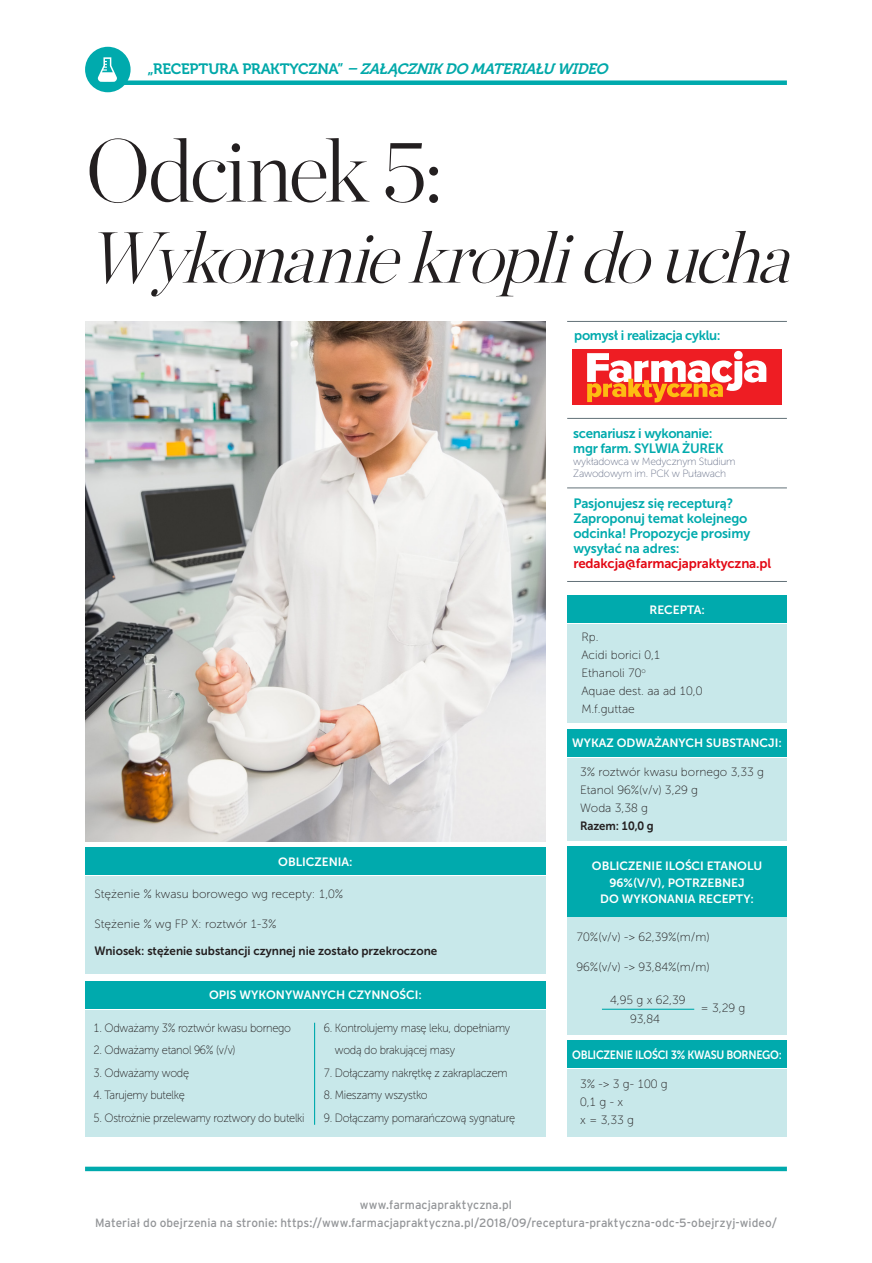
<style>
.page{position:relative;width:872px;height:1263px;background:#fff}
.page>*{position:absolute;margin:0;border:0;box-sizing:border-box;transform-origin:0 0}
.t1{font:200 88.5px "Chronicle Display";letter-spacing:-.04em;color:#231f20}
.t2{font:italic 200 72px "Chronicle Display";color:#231f20}
.t3{font:italic 15px "Museo 700";color:#00a8a9}
.PODPIS_AUTORA_TEKSTU{font:13.5px/15px "Museo Sans 700";letter-spacing:-.01em;color:#00aaad}
.TXT{font:12px/22.5px "Museo Sans 100";letter-spacing:-.025em;color:#231f20;scale:.92 1}
.TXT-2{font:12px "Museo Sans 100";color:#231f20}
.t4{font:12px/18px "Interstate PL";letter-spacing:.005em;color:#939598;text-align:center}
.Srodtytul{font:12px/16.5px "Museo Sans 700";color:#fff;text-align:center}
.TXT-3{font:12px "Museo Sans 100";letter-spacing:-.025em;color:#231f20}
.TXT-4{font:12px "Museo Sans 700";color:#231f20}
.Srodtytul-2{font:12px "Museo Sans 700";letter-spacing:-.025em;color:#fff;scale:.9 1}
.TXT-5{font:12px "Museo Sans 700";color:#231f20;scale:.95 1}
.PODPIS_AUTORA_TEKSTU-2{font:10.5px/12px "Museo Sans 100";letter-spacing:-.025em;color:#69728a}
.s1{font-style:normal}
.s2{color:#e30713}
</style>
<div class="page">
<hr style="left:567px;top:487px;width:220px;height:1px;background:#627178">
<div style="left:124px;top:80px;width:663px;height:5px;background:#00aaad"></div>
<div style="left:85px;top:47px;width:46px;height:45px;background:#00aaad;border-radius:50%"></div>
<img style="left:85px;top:321px;width:461px;height:520px">
<hr style="left:85px;top:1167px;width:702px;height:4px;background:#00aaad">
<svg style="left:98px;top:57px;width:19px;height:25px"></svg>
<div style="left:572px;top:349px;width:210px;height:55px;background:#ee1d23"></div>
<svg style="left:587px;top:351px;width:179px;height:51px"></svg>
<hr style="left:567px;top:321px;width:220px;height:1px;background:#627178">
<hr style="left:567px;top:418px;width:220px;height:1px;background:#627178">
<hr style="left:567px;top:581px;width:220px;height:1px;background:#627178">
<div style="left:567px;top:625px;width:219px;height:98px;background:#c8e8ea"></div>
<div style="left:567px;top:595px;width:220px;height:28px;background:#00aaad"></div>
<div style="left:567px;top:917px;width:220px;height:117px;background:#c8e8ea"></div>
<div style="left:567px;top:846px;width:220px;height:71px;background:#00aaad"></div>
<div style="left:567px;top:758px;width:219px;height:83px;background:#c8e8ea"></div>
<div style="left:567px;top:729px;width:220px;height:28px;background:#00aaad"></div>
<div style="left:85px;top:1010px;width:461px;height:126px;background:#c8e8ea"></div>
<div style="left:85px;top:981px;width:461px;height:27px;background:#00aaad"></div>
<div style="left:85px;top:876px;width:461px;height:98px;background:#c8e8ea"></div>
<div style="left:85px;top:847px;width:461px;height:28px;background:#00aaad"></div>
<hr style="left:602px;top:1009px;width:92px;height:1px;background:#00aaad">
<hr style="left:314px;top:1023px;width:1px;height:102px;background:#00aaad">
<div style="left:567px;top:1070px;width:219px;height:67px;background:#c8e8ea"></div>
<div style="left:567px;top:1040px;width:220px;height:28px;background:#00aaad"></div>
<p class="t3" style="left:147px;top:60px;width:466px"><span class="s1">„ R E C E P T U R A P R A K T Y C Z N A ”</span> – ZAŁĄCZNIK DO MATERIAŁU WIDEO</p>
<p class="t1" style="left:85px;top:103px;width:359px">Odcinek 5:</p>
<p class="t2" style="left:85px;top:203px;width:731px">Wykonaniekroplidoucha</p>
<p class="PODPIS_AUTORA_TEKSTU" style="left:574px;top:328px;width:148px">pomysł i realizacja cyklu:</p>
<p class="PODPIS_AUTORA_TEKSTU" style="left:573px;top:426px;width:152px">scenariusz i wykonanie: mgr farm. SYLWIA ŻUREK</p>
<p class="PODPIS_AUTORA_TEKSTU-2" style="left:573px;top:456px;width:164px">wykładowca w Medycznym Studium<br>Zawodowym im. PCK w Puławach</p>
<p class="PODPIS_AUTORA_TEKSTU" style="left:573px;top:496px;width:199px">Pasjonujesz się recepturą?<br>Zaproponuj temat kolejnego odcinka! Propozycje prosimy wysyłać na adres: <span class="s2">redakcja@farmacjapraktyczna.pl</span></p>
<p class="Srodtytul" style="left:649px;top:601px;width:57px">RECEPTA:</p>
<p class="TXT-3" style="left:581px;top:630px;width:19px">Rp.</p>
<p class="TXT-2" style="left:581px;top:648px;width:81px">Acidi borici 0,1</p>
<p class="TXT-2" style="left:581px;top:666px;width:66px">Ethanoli 70<sup>o</sup></p>
<p class="TXT-2" style="left:581px;top:684px;width:123px">Aquae dest. aa ad 10,0</p>
<p class="TXT-3" style="left:581px;top:702px;width:55px">M.f.guttae</p>
<p class="Srodtytul" style="left:572px;top:735px;width:211px">WYKAZ ODWAŻANYCH SUBSTANCJI:</p>
<p class="Srodtytul" style="left:278px;top:853px;width:76px">OBLICZENIA:</p>
<p class="TXT-2" style="left:94px;top:888px;width:250px">Stężenie % kwasu borowego wg recepty: 1,0%</p>
<p class="TXT-2" style="left:94px;top:918px;width:184px">Stężenie % wg FP X: roztwór 1-3%</p>
<p class="TXT-4" style="left:94px;top:944px;width:344px">Wniosek: stężenie substancji czynnej nie zostało przekroczone</p>
<p class="Srodtytul" style="left:209px;top:987px;width:214px">OPIS WYKONYWANYCH CZYNNOŚCI:</p>
<p class="TXT" style="left:94px;top:1017px;width:216px">1. Odważamy 3% roztwór kwasu bornego</p>
<p class="TXT" style="left:94px;top:1039px;width:156px">2. Odważamy etanol 96% (v/v)</p>
<p class="TXT" style="left:94px;top:1062px;width:105px">3. Odważamy wodę</p>
<p class="TXT" style="left:94px;top:1084px;width:101px">4. Tarujemy butelkę</p>
<p class="TXT" style="left:94px;top:1107px;width:231px">5. Ostrożnie przelewamy roztwory do butelki</p>
<p class="TXT" style="left:335px;top:1017px;width:192px;text-indent:-11px">6. Kontrolujemy masę leku, dopełniamy wodą do brakującej masy</p>
<p class="TXT" style="left:324px;top:1062px;width:201px">7. Dołączamy nakrętkę z zakraplaczem</p>
<p class="TXT" style="left:324px;top:1084px;width:114px">8. Mieszamy wszystko</p>
<p class="TXT" style="left:324px;top:1107px;width:209px">9. Dołączamy pomarańczową sygnaturę</p>
<p class="TXT-2" style="left:580px;top:766px;width:185px">3% roztwór kwasu bornego 3,33 g</p>
<p class="TXT-2" style="left:580px;top:784px;width:119px">Etanol 96%(v/v) 3,29 g</p>
<p class="TXT-3" style="left:580px;top:802px;width:69px">Woda 3,38 g</p>
<p class="TXT-5" style="left:580px;top:819px;width:79px">Razem: 10,0 g</p>
<p class="Srodtytul" style="left:592px;top:858px;width:172px">OBLICZENIE ILOŚCI ETANOLU<br>96%(V/V), POTRZEBNEJ<br>DO WYKONANIA RECEPTY:</p>
<p class="TXT-3" style="left:576px;top:930px;width:135px">70%(v/v) -&gt; 62,39%(m/m)</p>
<p class="TXT-3" style="left:576px;top:960px;width:135px">96%(v/v) -&gt; 93,84%(m/m)</p>
<p class="TXT-3" style="left:610px;top:993px;width:77px">4,95 g x 62,39</p>
<p class="TXT-3" style="left:630px;top:1013px;width:31px">93,84</p>
<p class="TXT-3" style="left:700px;top:1002px;width:46px">= 3,29 g</p>
<p class="Srodtytul-2" style="left:572px;top:1048px;width:234px">OBLICZENIE ILOŚCI 3% KWASU BORNEGO:</p>
<p class="TXT-3" style="left:580px;top:1077px;width:89px">3% -&gt; 3 g- 100 g</p>
<p class="TXT-3" style="left:580px;top:1095px;width:45px">0,1 g - x</p>
<p class="TXT-3" style="left:580px;top:1113px;width:55px">x = 3,33 g</p>
<p class="t4" style="left:95px;top:1195px;width:683px">www.farmacjapraktyczna.pl<br>Materiał do obejrzenia na stronie: https://www.farmacjapraktyczna.pl/2018/09/receptura-praktyczna-odc-5-obejrzyj-wideo/</p>
</div>
